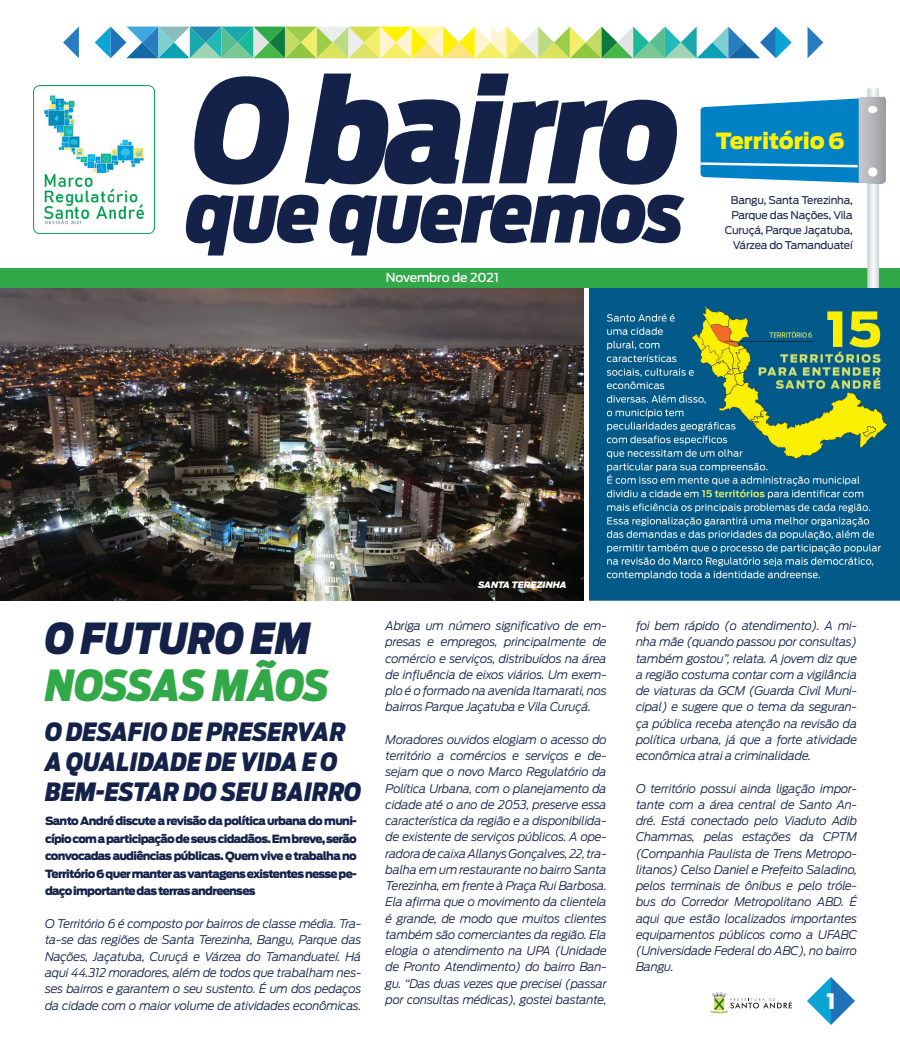
<style>
.page{position:relative;width:900px;height:1046px;background:#fff}
.page>*{position:absolute;margin:0;border:0;box-sizing:border-box;transform-origin:0 0}
.t1{font:italic 900 142.62px "Antenna Cond";letter-spacing:-.02em;color:#14224a}
.t2{font:italic 900 81.75px "Antenna Cond";letter-spacing:-.02em;color:#14224a}
.t3{font:italic 900 42.5px "Antenna Cond";letter-spacing:-.02em;color:#31a949}
.t4{font:italic 900 42.5px "Antenna Cond";color:#14224a}
.t5{font:italic 900 25px/30px "Antenna Cond";color:#14224a}
.t6{font:900 22.12px "Antenna";letter-spacing:-.01em;color:#fff101}
.t7{font:900 21.12px "Antenna";color:#fff}
.t8{font:500 12.25px "Antenna";letter-spacing:-.01em;color:#fff}
.t9{font:italic 300 11.88px/16.2px "Antenna";letter-spacing:-.02em;color:#14224a;text-align:justify}
.t10{font:900 11.25px/17.5px "Antenna";letter-spacing:-.06em;color:#14224a;text-align:justify}
.t11{font:10.62px/15.1px "Antenna";letter-spacing:-.02em;color:#14224a;text-align:right}
.t12{font:italic 900 8.75px "Antenna";letter-spacing:-.01em;color:#fff}
</style>
<div class="page">
<img style="left:0;top:288px;width:584px;height:312px">
<svg style="left:711px;top:992px;width:81px;height:21px"></svg>
<svg style="left:807px;top:977px;width:48px;height:47px"></svg>
<div style="left:0;top:268px;width:900px;height:20px;background:#31a949"></div>
<svg style="left:63px;top:27px;width:16px;height:31px"></svg>
<svg style="left:808px;top:27px;width:15px;height:31px"></svg>
<svg style="left:95px;top:27px;width:697px;height:31px"></svg>
<img style="left:34px;top:85px;width:120px;height:149px">
<img style="left:867px;top:88px;width:12px;height:200px">
<svg style="left:700px;top:98px;width:159px;height:85px;background:#2290cc"></svg>
<img style="left:859px;top:97px;width:27px;height:86px">
<div style="left:868px;top:106px;width:9px;height:7px;background:#fff;border-radius:50%"></div>
<div style="left:868px;top:167px;width:9px;height:9px;background:#fff;border-radius:50%"></div>
<img style="left:589px;top:288px;width:311px;height:312px">
<h1 class="t1" style="left:193px;top:46px;width:489px">O bairro</h1>
<h2 class="t2" style="left:186px;top:164px;width:499px">que queremos</h2>
<p class="t8" style="left:386px;top:271px;width:115px">Novembro de 2021</p>
<h3 class="t6" style="left:716px;top:128px;width:131px">Território 6</h3>
<p class="t11" style="left:725px;top:192px;width:129px">Bangu, Santa Terezinha,<br>Parque das Nações, Vila<br>Curuçá, Parque Jaçatuba,<br>Várzea do Tamanduateí</p>
<p class="t12" style="left:478px;top:579px;width:90px">SANTA TEREZINHA</p>
<h3 class="t4" style="left:45px;top:613px;width:267px">O FUTURO EM</h3>
<h3 class="t3" style="left:45px;top:659px;width:286px">NOSSAS MÃOS</h3>
<h3 class="t5" style="left:45px;top:716px;width:318px">O DESAFIO DE PRESERVAR<br>A QUALIDADE DE VIDA E O<br>BEM-ESTAR DO SEU BAIRRO</h3>
<p class="t10" style="left:45px;top:812px;width:313px">Santo André discute a revisão da política urbana do muni&shy;cípio com a participação de seus cidadãos. Em breve, serão convocadas audiências públicas. Quem vive e trabalha no Território 6 quer manter as vantagens existentes nesse pe&shy;daço importante das terras andreenses</p>
<p class="t9" style="left:45px;top:915px;width:318px">O Território 6 é composto por bairros de classe média. Tra&shy;ta-se das regiões de Santa Terezinha, Bangu, Parque das Nações, Jaçatuba, Curuçá e Várzea do Tamanduateí. Há aqui 44.312 moradores, além de todos que trabalham nes&shy;ses bairros e garantem o seu sustento. É um dos pedaços da cidade com o maior volume de atividades econômicas.</p>
<p class="t9" style="left:386px;top:617px;width:223px">Abriga um número significativo de em&shy;presas e empregos, principalmente de comércio e serviços, distribuídos na área de influência de eixos viários. Um exem&shy;plo é o formado na avenida Itamarati, nos bairros Parque Jaçatuba e Vila Curuçá.</p>
<p class="t9" style="left:386px;top:731px;width:223px">Moradores ouvidos elogiam o acesso do território a comércios e serviços e de&shy;sejam que o novo Marco Regulatório da Política Urbana, com o planejamento da cidade até o ano de 2053, preserve essa característica da região e a disponibilida&shy;de existente de serviços públicos. A ope&shy;radora de caixa Allanys Gonçalves, 22, tra&shy;balha em um restaurante no bairro Santa Terezinha, em frente à Praça Rui Barbosa.<br>Ela afirma que o movimento da clientela é grande, de modo que muitos clientes também são comerciantes da região. Ela elogia o atendimento na UPA (Unidade de Pronto Atendimento) do bairro Ban&shy;gu. “Das duas vezes que precisei (passar por consultas médicas), gostei bastante,</p>
<p class="t9" style="left:636px;top:617px;width:223px">foi bem rápido (o atendimento). A mi&shy;nha mãe (quando passou por consultas) também gostou”, relata. A jovem diz que a região costuma contar com a vigilância de viaturas da GCM (Guarda Civil Muni&shy;cipal) e sugere que o tema da seguran&shy;ça pública receba atenção na revisão da política urbana, já que a forte atividade econômica atrai a criminalidade.</p>
<p class="t9" style="left:636px;top:780px;width:223px">O território possui ainda ligação impor&shy;tante com a área central de Santo An&shy;dré. Está conectado pelo Viaduto Adib Chammas, pelas estações da CPTM (Companhia Paulista de Trens Metropo&shy;litanos) Celso Daniel e Prefeito Saladino, pelos terminais de ônibus e pelo tróle&shy;bus do Corredor Metropolitano ABD. É aqui que estão localizados importantes equipamentos públicos como a UFABC (Universidade Federal do ABC), no bairro Bangu.</p>
<h3 class="t7" style="left:826px;top:988px;width:11px">1</h3>
</div>
